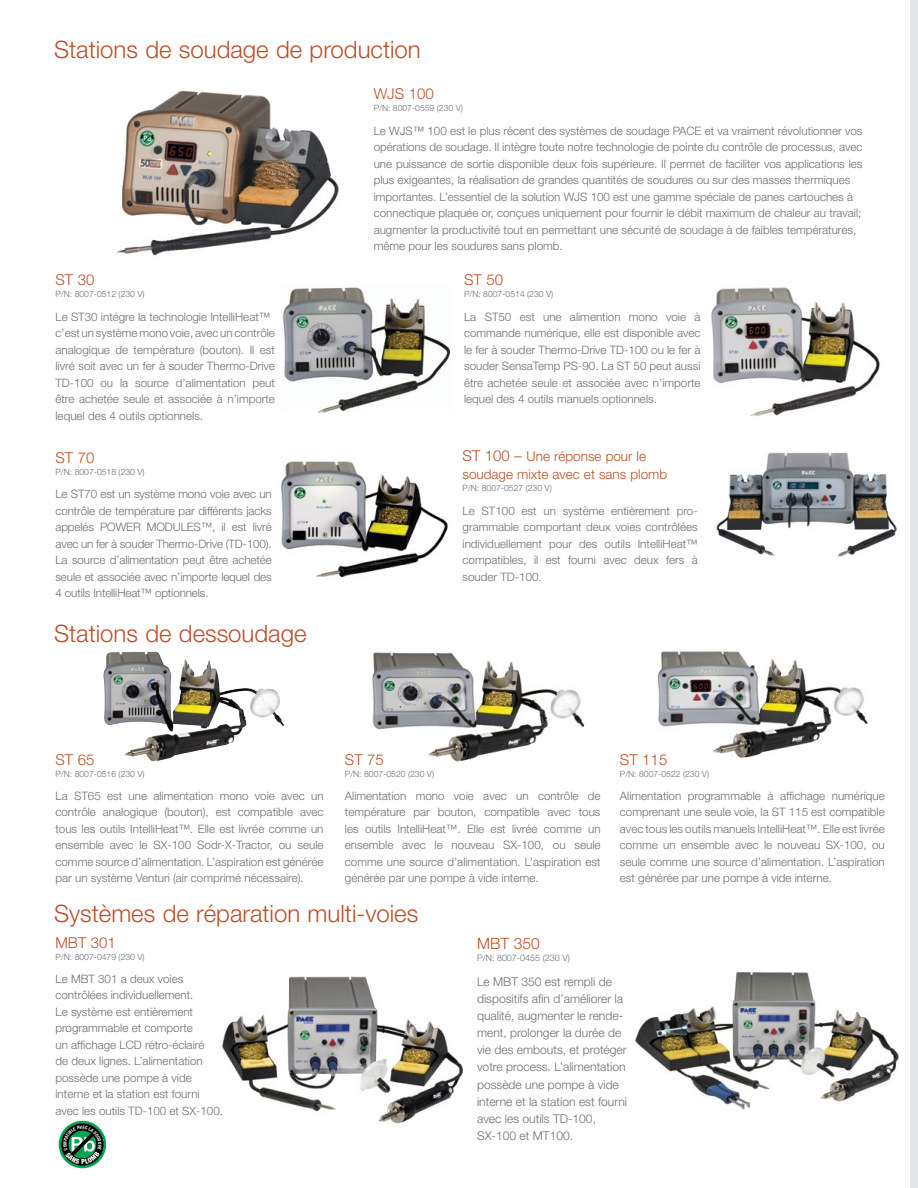
<style>
.page{position:relative;width:918px;height:1188px;background:#fff}
.page>*{position:absolute;margin:0;border:0;box-sizing:border-box;transform-origin:0 0}
.t1{font:300 24px "Helvetica Neue";color:#bc4f27}
.t2{font:300 15.6px "Helvetica Neue";color:#bc4f27}
.t3{font:300 15px "Helvetica Neue";color:#bc4f27}
.t4{font:300 13.5px/18px "Helvetica Neue";color:#bc4f27}
.t5{font:300 12.15px/17.1px "Helvetica Neue";color:#6d6e71}
.t6{font:300 11.7px/16.5px "Helvetica Neue";color:#6d6e71;text-align:justify}
.t7{font:300 9px "Helvetica Neue";color:#6d6e71}
.t8{font:300 8.7px "Helvetica Neue";color:#6d6e71}
.s1{font-size:15px}
</style>
<div class="page">
<img style="left:222px;top:976px;width:241px;height:148px">
<img style="left:657px;top:651px;width:211px;height:108px">
<img style="left:372px;top:652px;width:213px;height:110px">
<img style="left:103px;top:652px;width:137px;height:105px">
<img style="left:283px;top:287px;width:168px;height:125px">
<img style="left:711px;top:287px;width:169px;height:129px">
<img style="left:281px;top:461px;width:167px;height:117px">
<img style="left:716px;top:452px;width:181px;height:105px">
<img style="left:635px;top:972px;width:264px;height:138px">
<div style="left:910px;top:0;width:8px;height:1188px;background:#e6e7e8"></div>
<div style="left:59px;top:1121px;width:47px;height:47px;background:#00a651;border-radius:24px"></div>
<div style="left:61px;top:1123px;width:43px;height:43px;border:7px solid #000;border-radius:50%"></div>
<img style="left:116px;top:90px;width:223px;height:166px">
<svg style="left:63px;top:1125px;width:39px;height:39px"></svg>
<h1 class="t1" style="left:54px;top:35px;width:368px">Stations de soudage de production</h1>
<p class="t3" style="left:56px;top:271px;width:41px">ST 30</p>
<p class="t8" style="left:56px;top:289px;width:91px">P/N: 8007-0512 (230 V)</p>
<p class="t6" style="left:56px;top:308px;width:221px;text-align:left">Le ST30 intégre la technologie IntelliHeat™ c’est un système mono voie, avec un contrôle analogique de température (bouton). Il est livré soit avec un fer à souder Thermo-Drive TD-100 ou la source d’alimentation peut être achetée seule et associée à n’importe lequel des 4 outils optionnels.</p>
<p class="t3" style="left:56px;top:448px;width:41px">ST 70</p>
<p class="t8" style="left:56px;top:467px;width:91px">P/N: 8007-0518 (230 V)</p>
<p class="t6" style="left:56px;top:486px;width:218px">Le ST70 est un système mono voie avec un contrôle de température par différents jacks appelés POWER MODULES™, il est livré avec un fer à souder Thermo-Drive (TD-100).<br>La source d’alimentation peut être achetée seule et associée avec n’importe lequel des 4 outils IntelliHeat™ optionnels.</p>
<h1 class="t1" style="left:54px;top:618px;width:254px">Stations de dessoudage</h1>
<p class="t3" style="left:374px;top:85px;width:62px">WJS 100</p>
<p class="t8" style="left:374px;top:103px;width:91px">P/N: 8007-0559 (230 V)</p>
<p class="t6" style="left:374px;top:122px;width:490px;text-align:left">Le WJS™ 100 est le plus récent des systèmes de soudage PACE et va vraiment révolutionner vos opérations de soudage. Il intègre toute notre technologie de pointe du contrôle de processus, avec une puissance de sortie disponible deux fois supérieure. Il permet de faciliter vos applications les plus exigeantes, la réalisation de grandes quantités de soudures ou sur des masses thermiques importantes. L’essentiel de la solution WJS 100 est une gamme spéciale de panes cartouches à connectique plaquée or, conçues uniquement pour fournir le débit maximum de chaleur au travail; augmenter la productivité tout en permettant une sécurité de soudage à de faibles températures, même pour les soudures sans plomb.</p>
<p class="t3" style="left:464px;top:271px;width:41px">ST 50</p>
<p class="t8" style="left:464px;top:289px;width:91px">P/N: 8007-0514 (230 V)</p>
<p class="t6" style="left:464px;top:308px;width:238px">La ST50 est une alimention mono voie à commande numérique, elle est disponible avec le fer à souder Thermo-Drive TD-100 ou le fer à souder SensaTemp PS-90. La ST 50 peut aussi être achetée seule et associée avec n’importe lequel des 4 outils manuels optionnels.</p>
<p class="t4" style="left:463px;top:447px;width:206px"><span class="s1">ST 100 –</span> Une réponse pour le soudage mixte avec et sans plomb</p>
<p class="t8" style="left:463px;top:483px;width:91px">P/N: 8007-0527 (230 V)</p>
<p class="t6" style="left:463px;top:502px;width:237px">Le ST100 est un système entièrement pro&shy;grammable comportant deux voies contrôlées individuellement pour des outils IntelliHeat™ compatibles, il est fourni avec deux fers à souder TD-100.</p>
<p class="t3" style="left:56px;top:750px;width:41px">ST 65</p>
<p class="t8" style="left:56px;top:768px;width:91px">P/N: 8007-0516 (230 V)</p>
<p class="t6" style="left:56px;top:787px;width:270px">La ST65 est une alimentation mono voie avec un contrôle analogique (bouton), est compatible avec tous les outils IntelliHeat™. Elle est livrée comme un ensemble avec le SX-100 Sodr-X-Tractor, ou seule comme source d’alimentation. L’aspiration est générée par un système Venturi (air comprimé nécessaire).</p>
<p class="t3" style="left:345px;top:750px;width:41px">ST 75</p>
<p class="t8" style="left:345px;top:768px;width:91px">P/N: 8007-0520 (230 V)</p>
<p class="t6" style="left:345px;top:787px;width:257px">Alimentation mono voie avec un contrôle de température par bouton, compatible avec tous les outils IntelliHeat™. Elle est livrée comme un ensemble avec le nouveau SX-100, ou seule comme une source d’alimentation. L’aspiration est générée par une pompe à vide interne.</p>
<p class="t3" style="left:620px;top:750px;width:49px">ST 115</p>
<p class="t8" style="left:620px;top:768px;width:91px">P/N: 8007-0522 (230 V)</p>
<p class="t6" style="left:620px;top:787px;width:266px">Alimentation programmable à affichage numérique comprenant une seule voie, la ST 115 est compatible avec tous les outils manuels IntelliHeat™. Elle est livrée comme un ensemble avec le nouveau SX-100, ou seule comme une source d’alimentation. L’aspiration est générée par une pompe à vide interne.</p>
<h1 class="t1" style="left:54px;top:899px;width:366px">Systèmes de réparation multi-voies</h1>
<p class="t3" style="left:56px;top:933px;width:62px">MBT 301</p>
<p class="t8" style="left:56px;top:951px;width:91px">P/N: 8007-0479 (230 V)</p>
<p class="t6" style="left:56px;top:970px;width:169px;text-align:left">Le MBT 301 a deux voies contrôlées individuellement.<br>Le système est entièrement programmable et comporte<br>un affichage LCD rétro-éclairé<br>de deux lignes. L’alimentation possède une pompe à vide interne et la station est fourni avec les outils TD-100 et SX-100.</p>
<h2 class="t2" style="left:477px;top:934px;width:64px">MBT 350</h2>
<p class="t7" style="left:477px;top:953px;width:94px">P/N: 8007-0455 (230 V)</p>
<p class="t5" style="left:477px;top:972px;width:152px">Le MBT 350 est rempli de dispositifs afin d’améliorer la qualité, augmenter le rende&shy;ment, prolonger la durée de vie des embouts, et protéger votre process. L’alimentation possède une pompe à vide interne et la station est fourni avec les outils TD-100,<br>SX-100 et MT100.</p>
</div>
